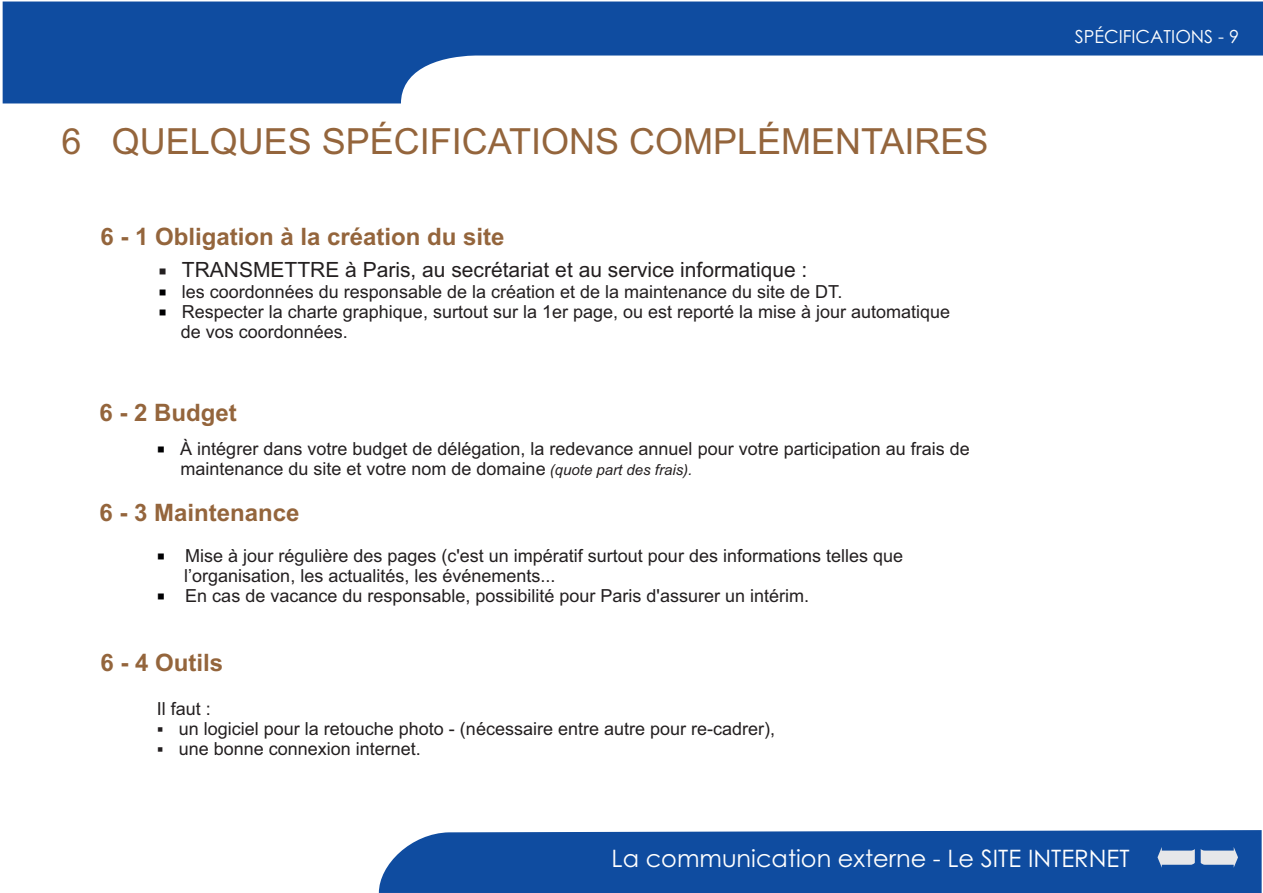
<style>
.page{position:relative;width:1263px;height:893px;background:#fff}
.page>*{position:absolute;margin:0;border:0;box-sizing:border-box;transform-origin:0 0}
.t1{font:36px "Arial";color:#94653c}
.t2{font:700 24px "Arial";color:#94653c}
.t3{font:24px "Century Gothic";color:#fff}
.t4{font:21px "Arial";color:#231f20}
.t5{font:18px/20.1px "Arial";color:#231f20}
.t6{font:18px "Century Gothic";color:#fff}
.s1{color:#000002}
.s2{font-style:italic;font-size:15px}
</style>
<div class="page">
<div style="left:379px;top:830px;width:882px;height:63px;background:#0f4ca0"></div>
<svg style="left:3px;top:2px;width:1260px;height:101px;fill:#0f4ca0"></svg>
<svg style="left:1201px;top:847px;width:37px;height:21px"></svg>
<svg style="left:1157px;top:847px;width:38px;height:21px"></svg>
<h1 class="t1" style="left:62px;top:128px;width:928px">6 QUELQUES SPÉCIFICATIONS COMPLÉMENTAIRES</h1>
<h2 class="t2" style="left:100px;top:227px;width:406px">6 - 1 Obligation à la création du site</h2>
<p class="t4" style="left:158px;top:262px;width:650px">○ TRANSMETTRE à Paris, au secrétariat et au service informatique :</p>
<p class="t5" style="left:158px;top:283px;width:685px"><span class="s1">○</span> les coordonnées du responsable de la création et de la maintenance du site de DT.</p>
<p class="t5" style="left:181px;top:303px;width:771px;text-indent:-23px"><span class="s1">○</span> Respecter la charte graphique, surtout sur la 1er page, ou est reporté la mise à jour automatique de vos coordonnées.</p>
<h2 class="t2" style="left:99px;top:403px;width:139px">6 - 2 Budget</h2>
<p class="t5" style="left:180px;top:440px;width:791px;text-indent:-24px"><span class="s1">○</span> À intégrer dans votre budget de délégation, la redevance annuel pour votre participation au frais de maintenance du site et votre nom de domaine <span class="s2">(quote part des frais).</span></p>
<h2 class="t2" style="left:99px;top:503px;width:202px">6 - 3 Maintenance</h2>
<p class="t5" style="left:184px;top:547px;width:720px;text-indent:-27px"><span class="s1">○</span> Mise à jour régulière des pages (c'est un impératif surtout pour des informations telles que l’organisation, les actualités, les événements...</p>
<p class="t5" style="left:157px;top:587px;width:654px"><span class="s1">○</span> En cas de vacance du responsable, possibilité pour Paris d'assurer un intérim.</p>
<h2 class="t2" style="left:100px;top:653px;width:124px">6 - 4 Outils</h2>
<p class="t5" style="left:157px;top:700px;width:56px">Il faut :</p>
<p class="t5" style="left:157px;top:720px;width:620px">▪ un logiciel pour la retouche photo - (nécessaire entre autre pour re-cadrer),</p>
<p class="t5" style="left:157px;top:740px;width:266px">▪ une bonne connexion internet.</p>
<p class="t6" style="left:1075px;top:29px;width:166px">SPÉCIFICATIONS - 9</p>
<h2 class="t3" style="left:612px;top:849px;width:520px">La communication externe - Le SITE INTERNET</h2>
</div>
